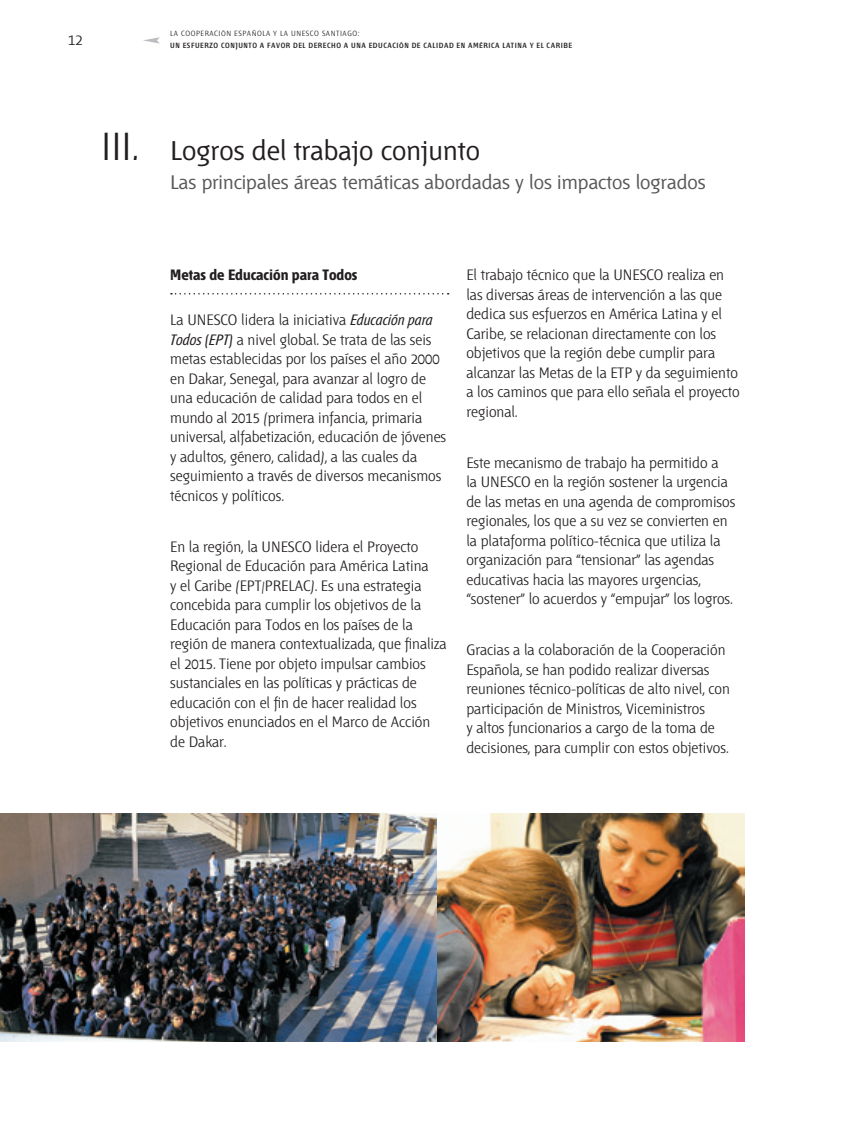
<style>
.page{position:relative;width:851px;height:1127px;background:#fff}
.page>*{position:absolute;margin:0;border:0;box-sizing:border-box;transform-origin:0 0}
.t1{font:300 39px "Fontana ND Aa";color:#231f20}
.t2{font:27px "Fontana ND Aa Os F";color:#231f20}
.t3{font:19.5px "Fontana ND Aa Os F";color:#57585a}
.t4{font:300 15px/19.5px "Fontana ND Aa";color:#231f20}
.t5{font:700 15px "Fontana ND Ee Os F";color:#231f20}
.t6{font:600 7.5px "Fontana ND Cc Os F";letter-spacing:.075em;color:#231f20}
.t7{font:300 7.5px "Fontana ND Aa";letter-spacing:.075em;color:#231f20}
.s1{font-family:"Fontana ND Aa Os F";font-weight:400;font-style:italic}
</style>
<div class="page">
<svg style="left:143px;top:37px;width:17px;height:7px"></svg>
<svg style="left:171px;top:293px;width:277px;height:1px"></svg>
<img style="left:0;top:814px;width:744px;height:228px">
<p class="t4" style="left:68px;top:31px;width:16px">12</p>
<h1 class="t1" style="left:101px;top:128px;width:38px">III .</h1>
<p class="t7" style="left:170px;top:30px;width:132px">La Cooperación Española y la UNES</p>
<p class="t7" style="left:310px;top:30px;width:51px">CO Santiago:</p>
<p class="t6" style="left:170px;top:42px;width:403px">UN ESFUERZO CONJUNTO A FAVOR DEL DERECHO A UNA EDUCACIÓN DE CALIDAD EN AMÉRICA LATINA Y EL CARIBE</p>
<h2 class="t2" style="left:170px;top:138px;width:311px">Logros del trabajo conjunto</h2>
<h3 class="t3" style="left:170px;top:173px;width:537px">Las principales áreas temáticas abordadas y los impactos logrados</h3>
<p class="t5" style="left:170px;top:268px;width:189px">Metas de Educación para Todos</p>
<p class="t4" style="left:170px;top:311px;width:277px">La UNES CO lidera la iniciativa <span class="s1">Educación para Todos (EPT)</span> a nivel global. Se trata de las seis metas establecidas por los países el año 2000 en Dakar, Senegal, para avanzar al logro de una educación de calidad para todos en el mundo al 2015 (primera infancia, primaria universal, alfabetización, educación de jóvenes y adultos, género, calidad), a las cuales da seguimiento a través de diversos mecanismos técnicos y políticos.</p>
<p class="t4" style="left:170px;top:538px;width:278px">En la región, la UNESCO lidera el Proyecto Regional de Educación para América Latina<br>y el Caribe (EPT/PRE LAC). Es una estrategia concebida para cumplir los objetivos de la Educación para Todos en los países de la región de manera contextualizada, que finaliza el 2015. Tiene por objeto impulsar cambios sustanciales en las políticas y prácticas de educación con el fin de hacer realidad los objetivos enunciados en el Marco de Acción de Dakar.</p>
<p class="t4" style="left:466px;top:266px;width:259px">El trabajo técnico que la UNESCO realiza en las diversas áreas de intervención a las que dedica sus esfuerzos en América Latina y el Caribe, se relacionan directamente con los objetivos que la región debe cumplir para alcanzar las Metas de la ETP</p>
<p class="t4" style="left:466px;top:364px;width:275px;text-indent:169px">y da seguimiento a los caminos que para ello señala el proyecto regional.</p>
<p class="t4" style="left:466px;top:454px;width:270px">Este mecanismo de trabajo ha permitido a<br>la UNESCO en la región sostener la urgencia de las metas en una agenda de compromisos regionales, los que a su vez se convierten en la plataforma político-técnica que utiliza la organización para “tensionar” las agendas educativas hacia las mayores urgencias, “sostener” lo acuerdos y “empujar” los logros.</p>
<p class="t4" style="left:466px;top:641px;width:265px">Gracias a la colaboración de la Cooperación Española, se han podido realizar diversas reuniones técnico-políticas de alto nivel, con participación de Ministros, Viceministros<br>y altos funcionarios a cargo de la toma de decisiones, para cumplir con estos objetivos.</p>
</div>
